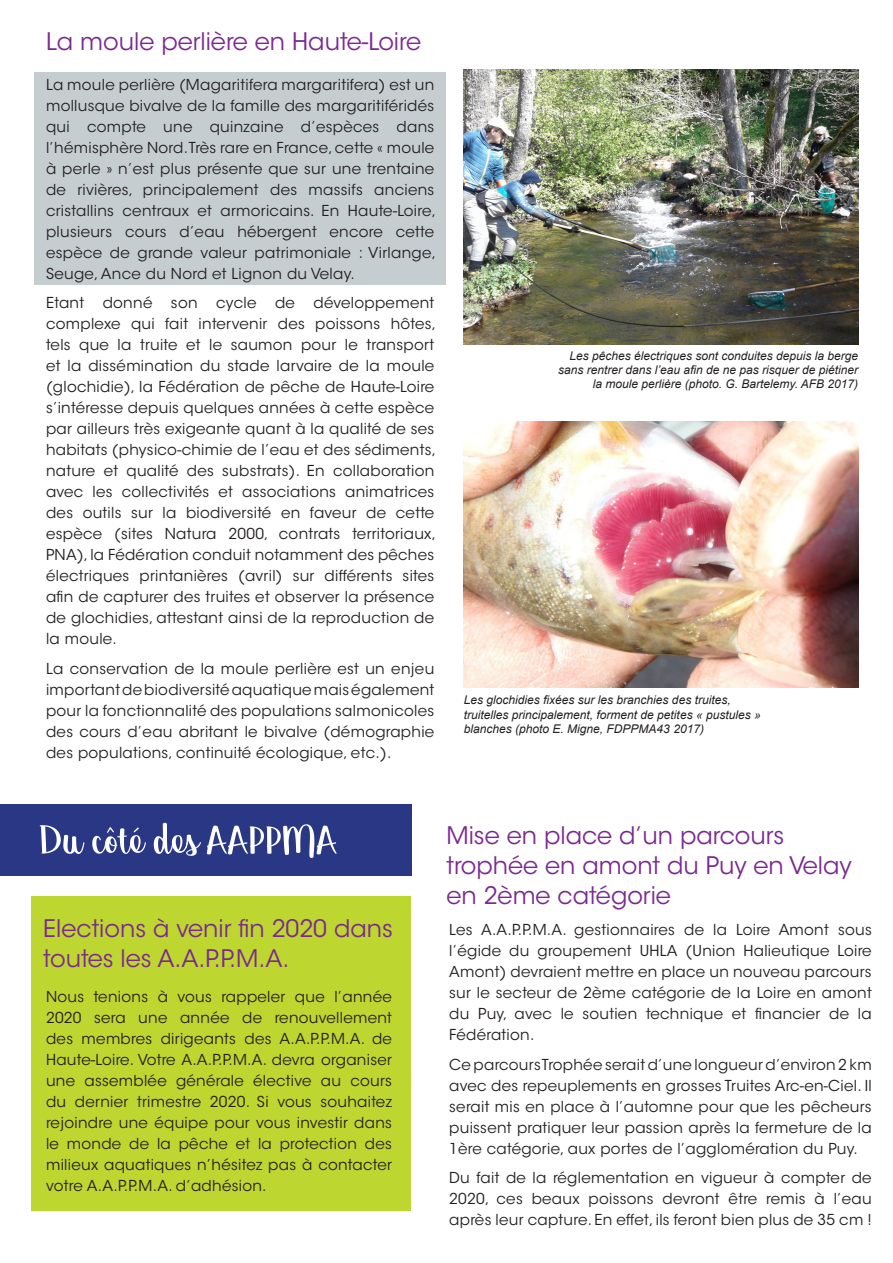
<style>
.page{position:relative;width:893px;height:1263px;background:#fff}
.page>*{position:absolute;margin:0;border:0;box-sizing:border-box;transform-origin:0 0}
.t1{font:60px "Georgina";color:#fff}
.t2{font:24px/30px "ITC Avant Garde Std";color:#7b2991}
.t3{font:15px/21px "ITC Avant Garde Std";letter-spacing:.02em;color:#231f20;text-align:justify}
.t4{font:italic 12px/14.4px "Arial";color:#231f20;text-align:right}
</style>
<div class="page">
<div style="left:31px;top:896px;width:380px;height:315px;background:#bed630"></div>
<div style="left:34px;top:72px;width:411px;height:212px;background:#c6cdd1"></div>
<div style="left:0;top:804px;width:411px;height:72px;background:#293784"></div>
<img style="left:464px;top:421px;width:395px;height:267px">
<img style="left:464px;top:70px;width:395px;height:274px">
<p class="t2" style="left:46px;top:26px;width:376px">La moule perlière en Haute-Loire</p>
<p class="t3" style="left:46px;top:74px;width:391px">La moule perlière (Magaritifera margaritifera) est un mollusque bivalve de la famille des margaritiféridés qui compte une quinzaine d’espèces dans l’hémisphère Nord. Très rare en France, cette « moule à perle » n’est plus présente que sur une trentaine de rivières, principalement des massifs anciens cristallins centraux et armoricains. En Haute-Loire, plusieurs cours d’eau hébergent encore cette espèce de grande valeur patrimoniale : Virlange, Seuge, Ance du Nord et Lignon du Velay.</p>
<p class="t3" style="left:46px;top:293px;width:392px">Etant donné son cycle de développement complexe qui fait intervenir des poissons hôtes, tels que la truite et le saumon pour le transport et la dissémination du stade larvaire de la moule (glochidie), la Fédération de pêche de Haute-Loire s’intéresse depuis quelques années à cette espèce par ailleurs très exigeante quant à la qualité de ses habitats (physico-chimie de l’eau et des sédiments, nature et qualité des substrats). En collaboration avec les collectivités et associations animatrices des outils sur la biodiversité en faveur de cette espèce (sites Natura 2000, contrats territoriaux, PNA), la Fédération conduit notamment des pêches électriques printanières (avril) sur différents sites afin de capturer des truites et observer la présence de glochidies, attestant ainsi de la reproduction de la moule.</p>
<p class="t3" style="left:46px;top:658px;width:390px">La conservation de la moule perlière est un enjeu important de biodiversité aquatique mais également pour la fonctionnalité des populations salmonicoles des cours d’eau abritant le bivalve (démographie des populations, continuité écologique, etc.).</p>
<p class="t4" style="left:558px;top:348px;width:302px">Les pêches électriques sont conduites depuis la berge sans rentrer dans l’eau afin de ne pas risquer de piétiner la moule perlière (photo. G. Bartelemy. AFB 2017)</p>
<p class="t4" style="left:464px;top:693px;width:298px;text-align:left">Les glochidies fixées sur les branchies des truites, truitelles principalement, forment de petites « pustules » blanches (photo E. Migne, FDPPMA43 2017)</p>
<p class="t1" style="left:40px;top:815px;width:298px">Du côté des AAPPMA</p>
<p class="t2" style="left:43px;top:913px;width:351px">Elections à venir fin 2020 dans toutes les A.A.P.P.M.A.</p>
<p class="t3" style="left:46px;top:986px;width:347px">Nous tenions à vous rappeler que l’année 2020 sera une année de renouvellement des membres dirigeants des A.A.P.P.M.A. de Haute-Loire. Votre A.A.P.P.M.A. devra organiser une assemblée générale élective au cours du dernier trimestre 2020. Si vous souhaitez rejoindre une équipe pour vous investir dans le monde de la pêche et la protection des milieux aquatiques n’hésitez pas à contacter votre A.A.P.P.M.A. d’adhésion.</p>
<p class="t2" style="left:446px;top:820px;width:407px">Mise en place d’un parcours trophée en amont du Puy en Velay en 2ème catégorie</p>
<p class="t3" style="left:449px;top:919px;width:424px">Les A.A.P.P.M.A. gestionnaires de la Loire Amont sous l’égide du groupement UHLA (Union Halieutique Loire Amont) devraient mettre en place un nouveau parcours sur le secteur de 2ème catégorie de la Loire en amont du Puy, avec le soutien technique et financier de la Fédération.</p>
<p class="t3" style="left:449px;top:1054px;width:424px">Ce parcours Trophée serait d’une longueur d’environ 2 km avec des repeuplements en grosses Truites Arc-en-Ciel. Il serait mis en place à l’automne pour que les pêcheurs puissent pratiquer leur passion après la fermeture de la 1ère catégorie, aux portes de l’agglomération du Puy.</p>
<p class="t3" style="left:449px;top:1167px;width:424px">Du fait de la réglementation en vigueur à compter de 2020, ces beaux poissons devront être remis à l’eau après leur capture. En effet, ils feront bien plus de 35 cm !</p>
</div>
